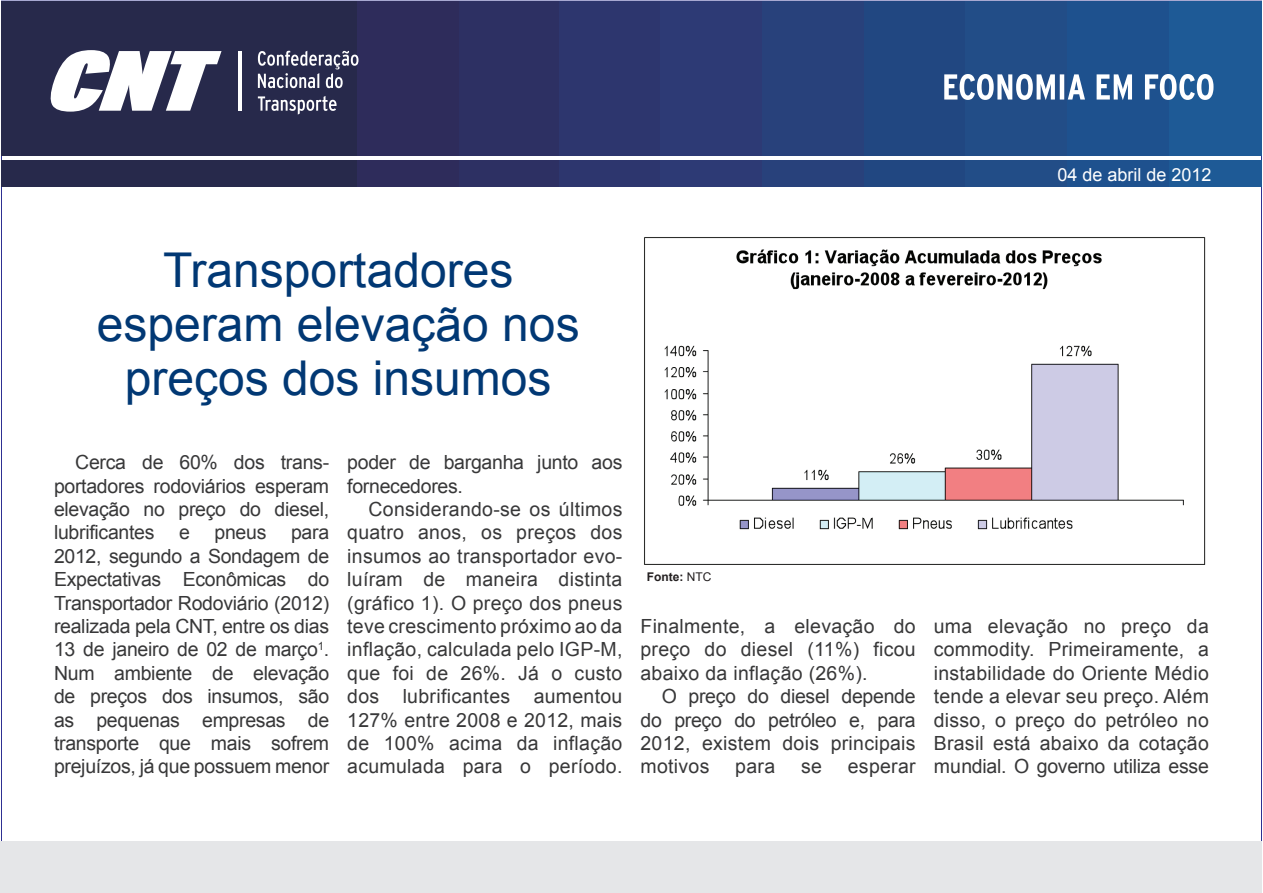
<style>
.page{position:relative;width:1263px;height:893px;background:#fff}
.page>*{position:absolute;margin:0;border:0;box-sizing:border-box;transform-origin:0 0}
.t1{font:48px/54px "Arial";color:#013874;text-align:center}
.t2{font:19.5px/23.4px "Arial";letter-spacing:-.015em;color:#383839;text-align:justify}
.t3{font:19.5px "Arial";letter-spacing:.015em;color:#383839}
.t4{font:18px "Arial";color:#fff}
.t5{font:700 12px "Arial";color:#231f20}
.s1{font-weight:400}
</style>
<div class="page">
<div style="left:1px;top:1px;width:356px;height:154px;background:#27294b"></div>
<div style="left:1169px;top:1px;width:92px;height:154px;background:#1e5a96"></div>
<div style="left:1067px;top:1px;width:102px;height:154px;background:#1e518e"></div>
<div style="left:965px;top:1px;width:102px;height:154px;background:#224d87"></div>
<div style="left:863px;top:1px;width:102px;height:154px;background:#214781"></div>
<div style="left:762px;top:1px;width:101px;height:154px;background:#28417b"></div>
<div style="left:660px;top:1px;width:102px;height:154px;background:#2d3a75"></div>
<div style="left:558px;top:1px;width:102px;height:154px;background:#2d366e"></div>
<div style="left:457px;top:1px;width:102px;height:154px;background:#2d3063"></div>
<div style="left:357px;top:1px;width:101px;height:154px;background:#2e2c5b"></div>
<div style="left:1px;top:160px;width:356px;height:27px;background:#27294b"></div>
<div style="left:1169px;top:160px;width:92px;height:27px;background:#1e5a96"></div>
<div style="left:1067px;top:160px;width:102px;height:27px;background:#1e518e"></div>
<div style="left:965px;top:160px;width:102px;height:27px;background:#224d87"></div>
<div style="left:863px;top:160px;width:102px;height:27px;background:#214781"></div>
<div style="left:762px;top:160px;width:101px;height:27px;background:#28417b"></div>
<div style="left:660px;top:160px;width:102px;height:27px;background:#2d3a75"></div>
<div style="left:558px;top:160px;width:102px;height:27px;background:#2d366e"></div>
<div style="left:457px;top:160px;width:102px;height:27px;background:#2d3063"></div>
<div style="left:357px;top:160px;width:101px;height:27px;background:#2e2c5b"></div>
<svg style="left:50px;top:50px;width:172px;height:62px"></svg>
<hr style="left:238px;top:51px;width:3px;height:60px;background:#fff">
<svg style="left:258px;top:51px;width:100px;height:37px"></svg>
<svg style="left:258px;top:96px;width:79px;height:19px;background:#62637c"></svg>
<svg style="left:944px;top:74px;width:269px;height:26px"></svg>
<div style="left:0;top:842px;width:1261px;height:51px;background:#e5e6e8"></div>
<img style="left:644px;top:237px;width:562px;height:328px">
<p class="t4" style="left:1057px;top:163px;width:156px">04 de abril de 2012</p>
<h1 class="t1" style="left:97px;top:244px;width:484px">Transportadores esperam elevação nos preços dos insumos</h1>
<p class="t2" style="left:54px;top:451px;width:277px;text-indent:21px">Cerca de 60% dos trans&shy;portadores rodoviários esperam elevação no preço do diesel, lubrificantes</p>
<p class="t2" style="left:54px;top:521px;width:277px;text-indent:237px">para 2012, segundo a Sondagem de Expectativas Econômicas do Transportador Rodoviário (2012) realizada pela CNT, entre os dias 13 de janeiro de 02 de março<sup>1</sup>.<br>Num ambiente de elevação de preços dos insumos, são as pequenas empresas de transporte que mais sofrem prejuízos, já que possuem menor</p>
<p class="t2" style="left:179px;top:521px;width:12px">e</p>
<p class="t2" style="left:215px;top:521px;width:53px">pneus</p>
<p class="t2" style="left:347px;top:451px;width:277px">poder de barganha junto aos fornecedores.</p>
<p class="t2" style="left:347px;top:498px;width:277px;text-indent:21px">Considerando-se os últimos quatro anos, os preços dos insumos ao transportador evo&shy;luíram de maneira distinta (gráfico 1). O preço dos pneus teve crescimento próximo ao da inflação, calculada pelo IGP-M, que foi de 26%. Já o custo dos lubrificantes aumentou 127% entre 2008 e 2012, mais de 100% acima da inflação acumulada para o período.</p>
<p class="t5" style="left:647px;top:569px;width:66px">Fonte: <span class="s1">NTC</span></p>
<p class="t2" style="left:640px;top:615px;width:277px">Finalmente, a elevação do preço do diesel (11%) ficou abaixo da inflação (26%).</p>
<p class="t2" style="left:640px;top:685px;width:277px;text-indent:21px">O preço do diesel depende do preço do petróleo e, para 2012, existem dois principais motivos</p>
<p class="t2" style="left:735px;top:755px;width:41px">para</p>
<p class="t2" style="left:801px;top:755px;width:22px">se</p>
<p class="t3" style="left:848px;top:754px;width:69px">esperar</p>
<p class="t2" style="left:934px;top:615px;width:277px">uma elevação no preço da commodity. Primeiramente, a instabilidade do Oriente Médio tende a elevar seu preço. Além disso, o preço do petróleo no Brasil está abaixo da cotação mundial. O governo utiliza esse</p>
</div>
